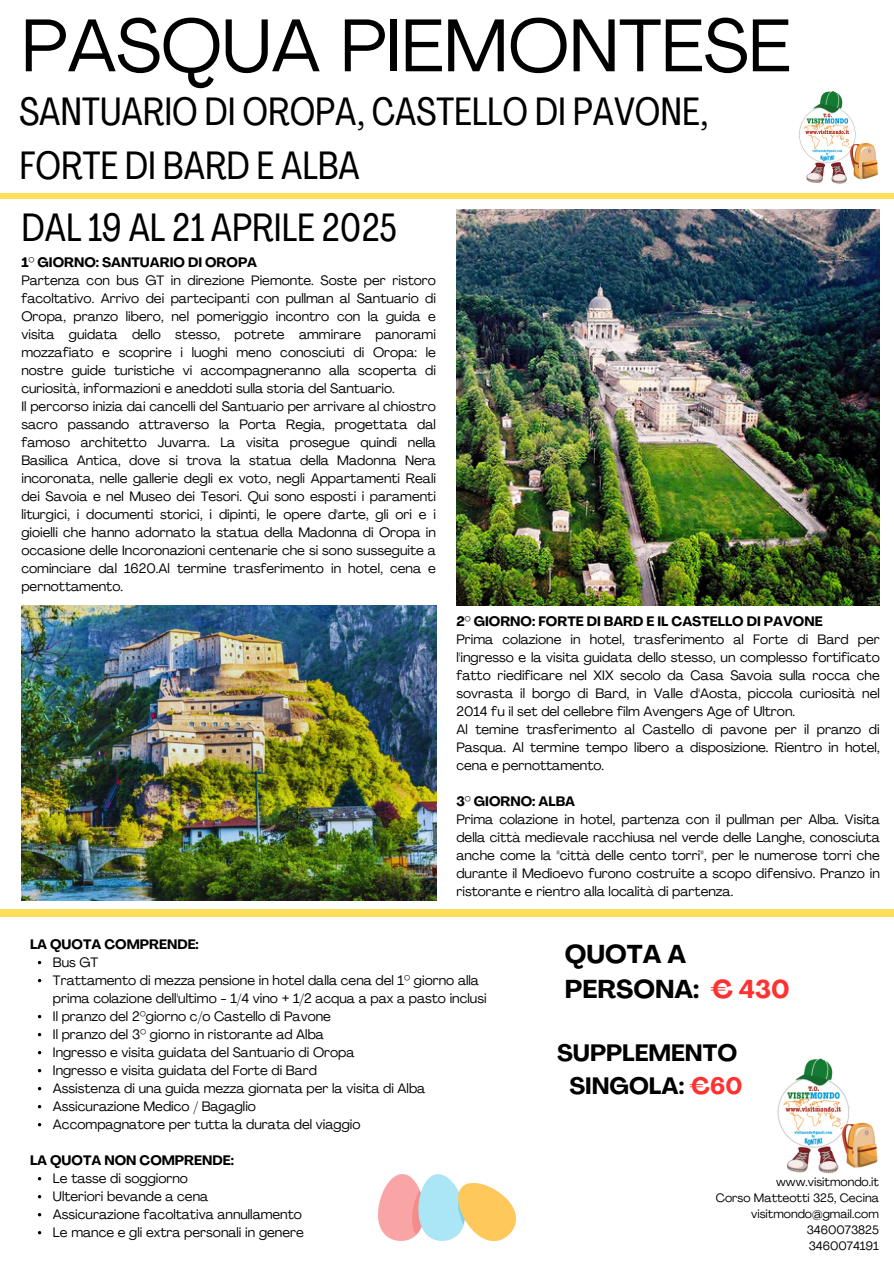
<style>
.page{position:relative;width:894px;height:1264px;background:#fff}
.page>*{position:absolute;margin:0;border:0;box-sizing:border-box;transform-origin:0 0}
.t1{font:73.5px "Agrandir";color:#000}
.t2{font:39px/54px "Agrandir Tight";color:#000}
.t3{font:700 25.5px/34.8px "Agrandir";color:#000}
.t4{font:700 23.4px/32.7px "Agrandir";color:#000;text-align:center}
.t5{font:13.5px/18px "Agrandir";color:#000}
.t6{font:700 13.5px "Agrandir";color:#000}
.t7{font:12px "Agrandir";color:#000}
.s1{font-weight:700}
.s2{color:#ff3131}
</style>
<div class="page">
<div style="left:0;top:193px;width:893px;height:6px;background:#ffde59"></div>
<img style="left:798px;top:91px;width:80px;height:93px">
<img style="left:456px;top:209px;width:423px;height:396px">
<img style="left:21px;top:605px;width:415px;height:295px">
<div style="left:0;top:909px;width:893px;height:8px;background:#ffde59"></div>
<img style="left:777px;top:1058px;width:101px;height:116px">
<img style="left:378px;top:1174px;width:137px;height:66px">
<h3 class="t1" style="left:21px;top:16px;width:770px">PASQUA PIEMONTESE</h3>
<p class="t2" style="left:19px;top:88px;width:690px">SANTUARIO DI OROPA, CASTELLO DI PAVONE,<br>FORTE DI BARD E ALBA</p>
<h3 class="t2" style="left:21px;top:205px;width:377px">DAL 19 AL 21 APRILE 2025</h3>
<p class="t5" style="left:21px;top:254px;width:416px"><span class="s1">1° GIORNO: SANTUARIO DI OROPA<br></span>Partenza con bus GT in direzione Piemonte. Soste per ristoro facoltativo. Arrivo dei partecipanti con pullman al Santuario di Oropa, pranzo libero, nel pomeriggio incontro con la guida e visita guidata dello stesso, potrete ammirare panorami mozzafiato e scoprire i luoghi meno conosciuti di Oropa: le nostre guide turistiche vi accompagneranno alla scoperta di curiosità, informazioni e aneddoti sulla storia del Santuario.<br>Il percorso inizia dai cancelli del Santuario per arrivare al chiostro sacro passando attraverso la Porta Regia, progettata dal famoso architetto Juvarra. La visita prosegue quindi nella Basilica Antica, dove si trova la statua della Madonna Nera incoronata, nelle gallerie degli ex voto, negli Appartamenti Reali dei Savoia e nel Museo dei Tesori. Qui sono esposti i paramenti liturgici, i documenti storici, i dipinti, le opere d'arte, gli ori e i gioielli che hanno adornato la statua della Madonna di Oropa in occasione delle Incoronazioni centenarie che si sono susseguite a cominciare dal 1620.Al termine trasferimento in hotel, cena e pernottamento.</p>
<p class="t6" style="left:456px;top:616px;width:367px">2° GIORNO: FORTE DI BARD E IL CASTELLO DI PAVONE</p>
<p class="t5" style="left:456px;top:632px;width:425px">Prima colazione in hotel, trasferimento al Forte di Bard per l'ingresso e la visita guidata dello stesso, un complesso fortificato fatto riedificare nel XIX secolo da Casa Savoia sulla rocca che sovrasta il borgo di Bard, in Valle d'Aosta, piccola curiosità nel 2014 fu il set del cellebre film Avengers Age of Ultron.<br>Al temine trasferimento al Castello di pavone per il pranzo di Pasqua. Al termine tempo libero a disposizione. Rientro in hotel, cena e pernottamento.</p>
<p class="t6" style="left:456px;top:796px;width:120px">3° GIORNO: ALBA</p>
<p class="t5" style="left:456px;top:812px;width:425px;text-align:justify">Prima colazione in hotel, partenza con il pullman per Alba. Visita della città medievale racchiusa nel verde delle Langhe, conosciuta anche come la ''città delle cento torri'', per le numerose torri che durante il Medioevo furono costruite a scopo difensivo. Pranzo in ristorante e rientro alla località di partenza.</p>
<p class="t6" style="left:30px;top:938px;width:170px">LA QUOTA COMPRENDE:</p>
<p class="t5" style="left:53px;top:954px;width:435px">Bus GT<br>Trattamento di mezza pensione in hotel dalla cena del 1° giorno alla prima colazione dell'ultimo - 1/4 vino + 1/2 acqua a pax a pasto inclusi Il pranzo del 2°giorno c/o Castello di Pavone<br>Il pranzo del 3° giorno in ristorante ad Alba<br>Ingresso e visita guidata del Santuario di Oropa<br>Ingresso e visita guidata del Forte di Bard<br>Assistenza di una guida mezza giornata per la visita di Alba Assicurazione Medico / Bagaglio<br>Accompagnatore per tutta la durata del viaggio</p>
<p class="t6" style="left:30px;top:1154px;width:205px">LA QUOTA NON COMPRENDE:</p>
<p class="t5" style="left:53px;top:1170px;width:252px">Le tasse di soggiorno<br>Ulteriori bevande a cena<br>Assicurazione facoltativa annullamento<br>Le mance e gli extra personali in genere</p>
<p class="t3" style="left:564px;top:939px;width:226px">QUOTA A<br>PERSONA: <span class="s2">€ 430</span></p>
<h2 class="t4" style="left:557px;top:1038px;width:186px">SUPPLEMENTO<br>SINGOLA: <span class="s2">€60</span></h2>
<h2 class="t7" style="left:776px;top:1176px;width:104px">www.visitmondo.it</h2>
<p class="t7" style="left:715px;top:1192px;width:165px">Corso Matteotti 325, Cecina</p>
<h5 class="t7" style="left:751px;top:1208px;width:129px">visitmondo@gmail.com</h5>
<p class="t7" style="left:806px;top:1224px;width:74px">3460073825</p>
<p class="t7" style="left:808px;top:1240px;width:72px">3460074191</p>
</div>
